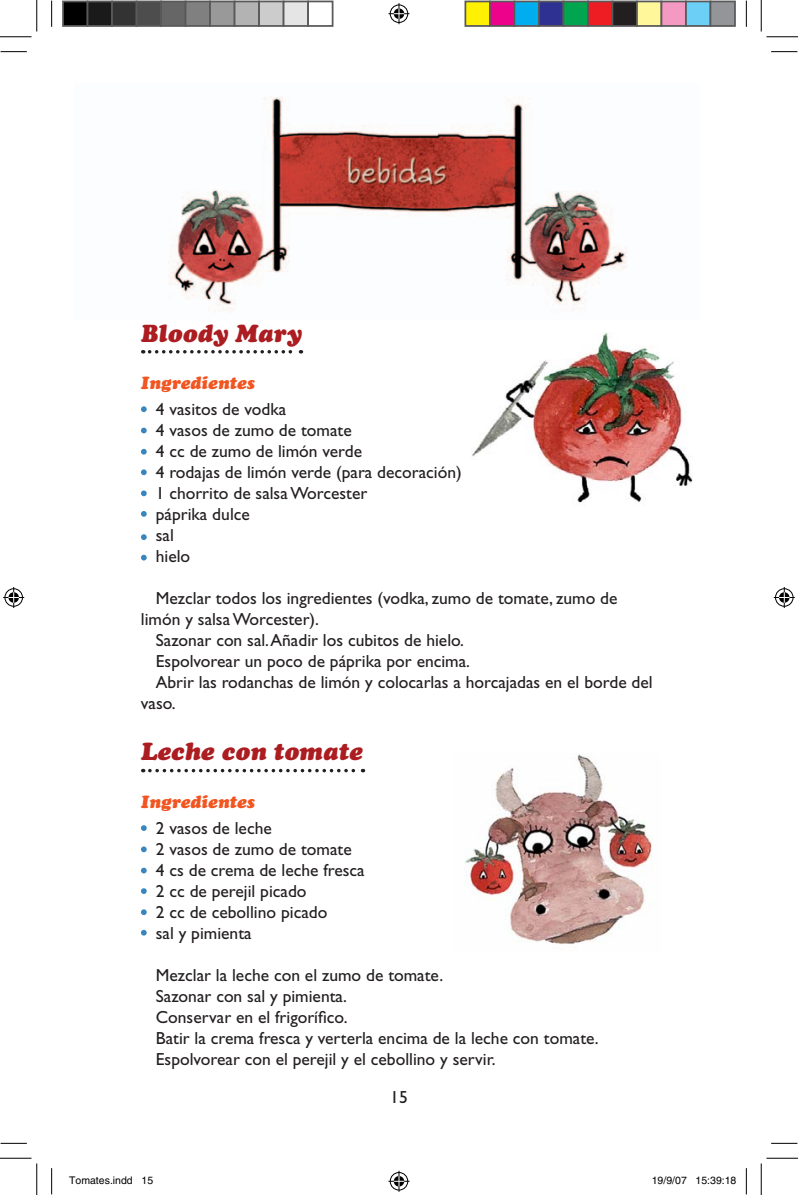
<style>
.page{position:relative;width:798px;height:1195px;background:#fff}
.page>*{position:absolute;margin:0;border:0;box-sizing:border-box;transform-origin:0 0}
.t1{font:italic 900 24.5px "Cooper";color:#ac1d21}
.t2{font:17.5px/21px "Gill Sans";color:#231f20}
.t3{font:italic 900 17.5px "Cooper";color:#f15622}
.t4{font:10.5px "Helvetica";color:#000}
</style>
<div class="page">
<img style="left:169px;top:96px;width:458px;height:215px">
<svg style="left:150px;top:350px;width:151px;height:3px"></svg>
<svg style="left:141px;top:406px;width:6px;height:6px"></svg>
<svg style="left:141px;top:428px;width:6px;height:5px"></svg>
<svg style="left:141px;top:449px;width:6px;height:5px"></svg>
<svg style="left:141px;top:469px;width:6px;height:6px"></svg>
<svg style="left:141px;top:490px;width:6px;height:6px"></svg>
<svg style="left:141px;top:511px;width:6px;height:6px"></svg>
<svg style="left:141px;top:534px;width:6px;height:6px"></svg>
<svg style="left:141px;top:555px;width:6px;height:5px"></svg>
<svg style="left:150px;top:769px;width:213px;height:3px"></svg>
<svg style="left:141px;top:825px;width:6px;height:6px"></svg>
<svg style="left:141px;top:846px;width:6px;height:6px"></svg>
<svg style="left:141px;top:867px;width:6px;height:6px"></svg>
<svg style="left:141px;top:888px;width:6px;height:6px"></svg>
<svg style="left:141px;top:909px;width:6px;height:6px"></svg>
<svg style="left:141px;top:930px;width:6px;height:5px"></svg>
<img style="left:472px;top:333px;width:221px;height:174px">
<img style="left:465px;top:754px;width:188px;height:196px">
<svg style="left:1px;top:51px;width:26px;height:1px"></svg>
<svg style="left:771px;top:51px;width:26px;height:1px"></svg>
<svg style="left:1px;top:1143px;width:26px;height:1px"></svg>
<svg style="left:771px;top:1143px;width:26px;height:1px"></svg>
<svg style="left:51px;top:1px;width:1px;height:26px"></svg>
<svg style="left:51px;top:1168px;width:1px;height:26px"></svg>
<svg style="left:746px;top:1px;width:1px;height:26px"></svg>
<svg style="left:746px;top:1168px;width:1px;height:26px"></svg>
<hr style="left:0;top:36px;width:32px;height:1px;background:#000">
<hr style="left:766px;top:36px;width:32px;height:1px;background:#000">
<hr style="left:0;top:1158px;width:32px;height:1px;background:#000">
<hr style="left:766px;top:1158px;width:32px;height:1px;background:#000">
<hr style="left:36px;top:0;width:1px;height:31px;background:#000">
<hr style="left:36px;top:1163px;width:1px;height:32px;background:#000">
<hr style="left:761px;top:0;width:1px;height:31px;background:#000">
<hr style="left:761px;top:1163px;width:1px;height:32px;background:#000">
<svg style="left:388px;top:3px;width:21px;height:21px"></svg>
<svg style="left:388px;top:1170px;width:21px;height:21px"></svg>
<svg style="left:3px;top:587px;width:21px;height:21px"></svg>
<svg style="left:774px;top:587px;width:21px;height:21px"></svg>
<div style="left:63px;top:1px;width:25px;height:25px;background:#000"></div>
<div style="left:62px;top:1px;width:26px;height:26px;border:2px solid #595959"></div>
<div style="left:88px;top:1px;width:24px;height:25px;background:#1a1a1a"></div>
<div style="left:87px;top:1px;width:26px;height:26px;border:2px solid #595959"></div>
<div style="left:112px;top:1px;width:25px;height:25px;background:#333"></div>
<div style="left:111px;top:1px;width:26px;height:26px;border:2px solid #595959"></div>
<div style="left:137px;top:1px;width:24px;height:25px;background:#4d4d4d"></div>
<div style="left:136px;top:1px;width:26px;height:26px;border:2px solid #595959"></div>
<div style="left:161px;top:1px;width:25px;height:25px;background:#666"></div>
<div style="left:160px;top:1px;width:26px;height:26px;border:2px solid #595959"></div>
<div style="left:186px;top:1px;width:24px;height:25px;background:#808080"></div>
<div style="left:185px;top:1px;width:26px;height:26px;border:2px solid #595959"></div>
<div style="left:210px;top:1px;width:25px;height:25px;background:#999"></div>
<div style="left:209px;top:1px;width:26px;height:26px;border:2px solid #595959"></div>
<div style="left:235px;top:1px;width:24px;height:25px;background:#b3b3b3"></div>
<div style="left:234px;top:1px;width:26px;height:26px;border:2px solid #595959"></div>
<div style="left:259px;top:1px;width:25px;height:25px;background:#ccc"></div>
<div style="left:258px;top:1px;width:26px;height:26px;border:2px solid #595959"></div>
<div style="left:284px;top:1px;width:24px;height:25px;background:#e5e5e5"></div>
<div style="left:283px;top:1px;width:26px;height:26px;border:2px solid #595959"></div>
<div style="left:307px;top:1px;width:26px;height:26px;border:2px solid #595959"></div>
<div style="left:465px;top:1px;width:25px;height:25px;background:#fff101"></div>
<div style="left:464px;top:1px;width:27px;height:26px;border:2px solid #595959"></div>
<div style="left:490px;top:1px;width:24px;height:25px;background:#ed028c"></div>
<div style="left:489px;top:1px;width:26px;height:26px;border:2px solid #595959"></div>
<div style="left:514px;top:1px;width:25px;height:25px;background:#00aeef"></div>
<div style="left:513px;top:1px;width:27px;height:26px;border:2px solid #595959"></div>
<div style="left:539px;top:1px;width:24px;height:25px;background:#2e3092"></div>
<div style="left:538px;top:1px;width:26px;height:26px;border:2px solid #595959"></div>
<div style="left:563px;top:1px;width:25px;height:25px;background:#00a54f"></div>
<div style="left:562px;top:1px;width:27px;height:26px;border:2px solid #595959"></div>
<div style="left:588px;top:1px;width:24px;height:25px;background:#ee1d23"></div>
<div style="left:587px;top:1px;width:26px;height:26px;border:2px solid #595959"></div>
<div style="left:612px;top:1px;width:25px;height:25px;background:#231f20"></div>
<div style="left:611px;top:1px;width:27px;height:26px;border:2px solid #595959"></div>
<div style="left:637px;top:1px;width:24px;height:25px;background:#fff79a"></div>
<div style="left:636px;top:1px;width:26px;height:26px;border:2px solid #595959"></div>
<div style="left:661px;top:1px;width:25px;height:25px;background:#f499c2"></div>
<div style="left:660px;top:1px;width:27px;height:26px;border:2px solid #595959"></div>
<div style="left:686px;top:1px;width:24px;height:25px;background:#6bcff6"></div>
<div style="left:685px;top:1px;width:26px;height:26px;border:2px solid #595959"></div>
<div style="left:710px;top:1px;width:25px;height:25px;background:#939598"></div>
<div style="left:709px;top:1px;width:27px;height:26px;border:2px solid #595959"></div>
<h1 class="t1" style="left:141px;top:318px;width:162px">Bloody Mary</h1>
<p class="t3" style="left:141px;top:372px;width:115px">Ingredientes</p>
<p class="t2" style="left:156px;top:399px;width:307px">4 vasitos de vodka<br>4 vasos de zumo de tomate<br>4 cc de zumo de limón verde<br>4 rodajas de limón verde (para decoración)<br>1 chorrito de salsa Worcester<br>páprika dulce<br>sal<br>hielo</p>
<p class="t2" style="left:156px;top:588px;width:463px">Mezclar todos los ingredientes (vodka, zumo de tomate, zumo de</p>
<p class="t2" style="left:141px;top:609px;width:180px">limón y salsa Worcester).</p>
<p class="t2" style="left:156px;top:630px;width:310px">Sazonar con sal. Añadir los cubitos de hielo.</p>
<p class="t2" style="left:156px;top:651px;width:316px">Espolvorear un poco de páprika por encima.</p>
<p class="t2" style="left:156px;top:672px;width:498px">Abrir las rodanchas de limón y colocarlas a horcajadas en el borde del</p>
<p class="t2" style="left:141px;top:693px;width:36px">vaso.</p>
<h1 class="t1" style="left:141px;top:736px;width:223px">Leche con tomate</h1>
<p class="t3" style="left:141px;top:791px;width:115px">Ingredientes</p>
<p class="t2" style="left:156px;top:818px;width:210px">2 vasos de leche<br>2 vasos de zumo de tomate<br>4 cs de crema de leche fresca<br>2 cc de perejil picado<br>2 cc de cebollino picado<br>sal y pimienta</p>
<p class="t2" style="left:156px;top:965px;width:444px">Mezclar la leche con el zumo de tomate.<br>Sazonar con sal y pimienta.<br>Conservar en el frigorífico.<br>Batir la crema fresca y verterla encima de la leche con tomate.<br>Espolvorear con el perejil y el cebollino y servir.</p>
<p class="t2" style="left:390px;top:1086px;width:19px">15</p>
<p class="t4" style="left:69px;top:1174px;width:86px">Tomates.indd 15</p>
<p class="t4" style="left:652px;top:1174px;width:86px">19/9/07 15:39:18</p>
</div>
